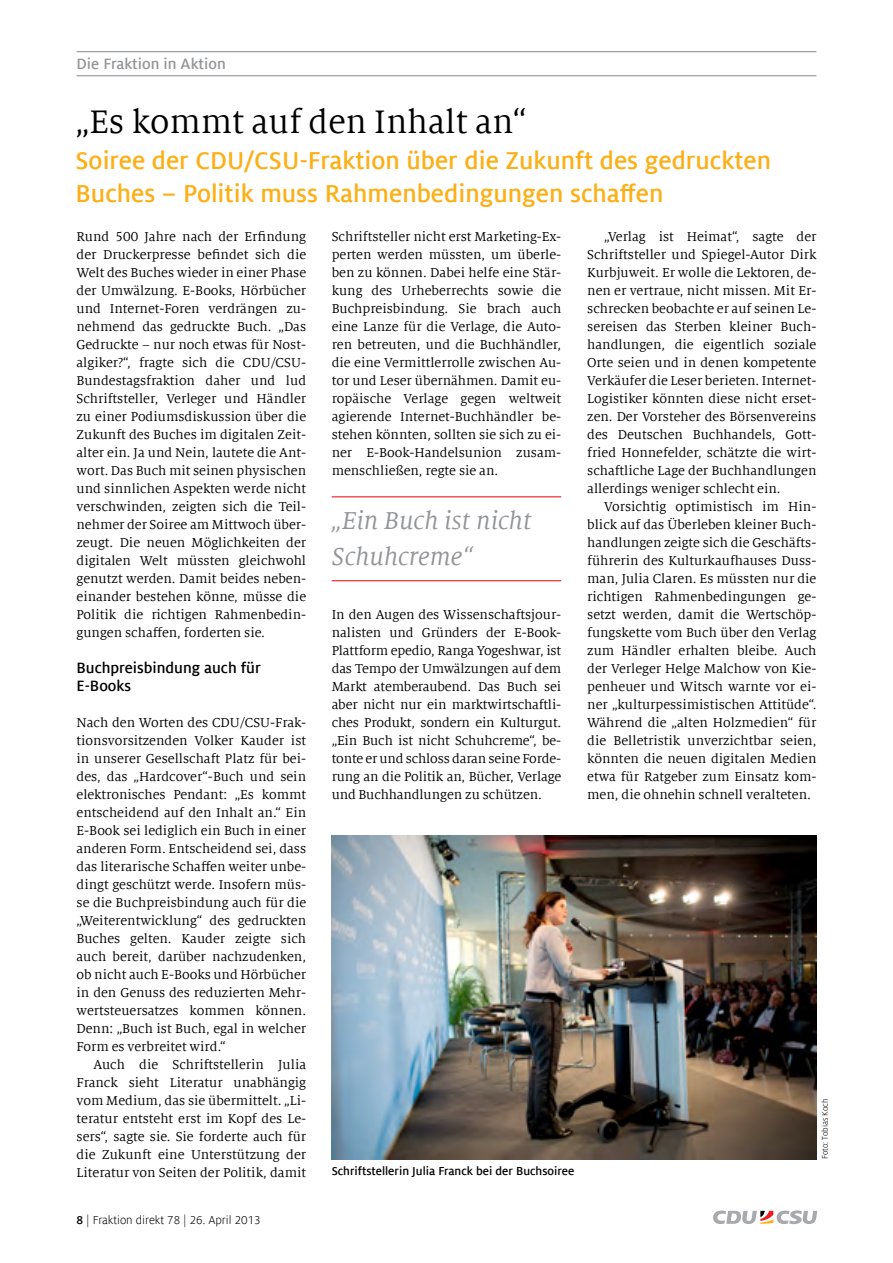
<style>
.page{position:relative;width:893px;height:1263px;background:#fff}
.page>*{position:absolute;margin:0;border:0;box-sizing:border-box;transform-origin:0 0}
.t1{font:36px "Milo Serif Offc";color:#000}
.t2{font:700 27px/33px "Milo Sans Offc";color:#fcaf17}
.t3{font:italic 27px/36px "Milo Serif Offc";color:#939598}
.t4{font:700 16.5px/18px "Milo Sans Offc";color:#000}
.t5{font:700 16.5px "Milo Sans Offc";color:#939598}
.t6{font:14.25px/18px "Milo Serif Offc";color:#000;text-align:justify}
.t7{font:700 12.75px "Milo Sans Offc";color:#000}
.t8{font:12.75px "Milo Sans Offc";color:#000}
.t9{font:9px "Milo Sans Offc";color:#000}
.s1{font-weight:700}
</style>
<div class="page">
<svg style="left:713px;top:1210px;width:104px;height:14px"></svg>
<hr style="left:77px;top:51px;width:739px;height:1px;background:#939598">
<hr style="left:77px;top:75px;width:739px;height:1px;background:#939598">
<hr style="left:332px;top:496px;width:229px;height:1px;background:#ed1d24">
<hr style="left:332px;top:580px;width:229px;height:1px;background:#ed1d24">
<img style="left:332px;top:835px;width:484px;height:324px">
<p class="t5" style="left:77px;top:55px;width:151px">Die Fraktion in Aktion</p>
<h1 class="t1" style="left:76px;top:103px;width:452px">„Es kommt auf den Inhalt an“</h1>
<h2 class="t2" style="left:76px;top:144px;width:697px">Soiree der CDU/CSU-Fraktion über die Zukunft des gedruckten<br>Buches – Politik muss Rahmenbedingungen schaffen</h2>
<p class="t6" style="left:77px;top:228px;width:231px">Rund 500 Jahre nach der Erfindung der Druckerpresse befindet sich die Welt des Buches wieder in einer Phase der Umwälzung. E-Books, Hörbücher und Internet-Foren verdrängen zu&shy;nehmend das gedruckte Buch. „Das Gedruckte – nur noch etwas für Nost&shy;algiker?“, fragte sich die CDU/CSU-Bundestagsfraktion daher und lud Schriftsteller, Verleger und Händler zu einer Podiumsdiskussion über die Zukunft des Buches im digitalen Zeit&shy;alter ein. Ja und Nein, lautete die Ant&shy;wort. Das Buch mit seinen physischen und sinnlichen Aspekten werde nicht verschwinden, zeigten sich die Teil&shy;nehmer der Soiree am Mittwoch über&shy;zeugt. Die neuen Möglichkeiten der digitalen Welt müssten gleichwohl genutzt werden. Damit beides neben&shy;einander bestehen könne, müsse die Politik die richtigen Rahmenbedin&shy;gungen schaffen, forderten sie.</p>
<p class="t4" style="left:77px;top:659px;width:186px">Buchpreisbindung auch für<br>E-Books</p>
<p class="t6" style="left:77px;top:714px;width:231px">Nach den Worten des CDU/CSU-Frak&shy;tionsvorsitzenden Volker Kauder ist in unserer Gesellschaft Platz für bei&shy;des, das „Hardcover“-Buch und sein elektronisches Pendant: „Es kommt entscheidend auf den Inhalt an.“ Ein E-Book sei lediglich ein Buch in einer anderen Form. Entscheidend sei, dass das literarische Schaffen weiter unbe&shy;dingt geschützt werde. Insofern müs&shy;se die Buchpreisbindung auch für die „Weiterentwicklung“ des gedruckten Buches gelten. Kauder zeigte sich auch bereit, darüber nachzudenken, ob nicht auch E-Books und Hörbücher in den Genuss des reduzierten Mehr&shy;wertsteuersatzes kommen können.<br>Denn: „Buch ist Buch, egal in welcher Form es verbreitet wird.“</p>
<p class="t6" style="left:77px;top:1056px;width:231px;text-indent:17px">Auch die Schriftstellerin Julia Franck sieht Literatur unabhängig vom Medium, das sie übermittelt. „Li&shy;teratur entsteht erst im Kopf des Le&shy;sers“, sagte sie. Sie forderte auch für die Zukunft eine Unterstützung der Literatur von Seiten der Politik, damit</p>
<p class="t8" style="left:77px;top:1213px;width:186px"><span class="s1">8</span> | Fraktion direkt 78 | 26. April 2013</p>
<p class="t6" style="left:332px;top:228px;width:231px">Schriftsteller nicht erst Marketing-Ex&shy;perten werden müssten, um überle&shy;ben zu können. Dabei helfe eine Stär&shy;kung des Urheberrechts sowie die Buchpreisbindung. Sie brach auch eine Lanze für die Verlage, die Auto&shy;ren betreuten, und die Buchhändler, die eine Vermittlerrolle zwischen Au&shy;tor und Leser übernähmen. Damit eu&shy;ropäische Verlage gegen weltweit agierende Internet-Buchhändler be&shy;stehen könnten, sollten sie sich zu ei&shy;ner E-Book-Handelsunion zusam&shy;menschließen, regte sie an.</p>
<h2 class="t3" style="left:332px;top:503px;width:202px">„Ein Buch ist nicht<br>Schuhcreme“</h2>
<p class="t6" style="left:332px;top:606px;width:231px">In den Augen des Wissenschaftsjour&shy;nalisten und Gründers der E-Book-Plattform epedio, Ranga Yogeshwar, ist das Tempo der Umwälzungen auf dem Markt atemberaubend. Das Buch sei aber nicht nur ein marktwirtschaftli&shy;ches Produkt, sondern ein Kulturgut. „Ein Buch ist nicht Schuhcreme“, be&shy;tonte er und schloss daran seine Forde&shy;rung an die Politik an, Bücher, Verlage und Buchhandlungen zu schützen.</p>
<p class="t6" style="left:587px;top:228px;width:231px;text-indent:17px">„Verlag ist Heimat“, sagte der Schriftsteller und Spiegel-Autor Dirk Kurbjuweit. Er wolle die Lektoren, de&shy;nen er vertraue, nicht missen. Mit Er&shy;schrecken beobachte er auf seinen Le&shy;sereisen das Sterben kleiner Buch&shy;handlungen, die eigentlich soziale Orte seien und in denen kompetente Verkäufer die Leser berieten. Internet-Logistiker könnten diese nicht erset&shy;zen. Der Vorsteher des Börsenvereins des Deutschen Buchhandels, Gott&shy;fried Honnefelder, schätzte die wirt&shy;schaftliche Lage der Buchhandlungen allerdings weniger schlecht ein.</p>
<p class="t6" style="left:587px;top:498px;width:231px;text-indent:17px">Vorsichtig optimistisch im Hin&shy;blick auf das Überleben kleiner Buch&shy;handlungen zeigte sich die Geschäfts&shy;führerin des Kulturkaufhauses Duss&shy;man, Julia Claren. Es müssten nur die richtigen Rahmenbedingungen ge&shy;setzt werden, damit die Wertschöp&shy;fungskette vom Buch über den Verlag zum Händler erhalten bleibe. Auch der Verleger Helge Malchow von Kie&shy;penheuer und Witsch warnte vor ei&shy;ner „kulturpessimistischen Attitüde“.<br>Während die „alten Holzmedien“ für die Belletristik unverzichtbar seien, könnten die neuen digitalen Medien etwa für Ratgeber zum Einsatz kom&shy;men, die ohnehin schnell veralteten.</p>
<p class="t7" style="left:332px;top:1164px;width:244px">Schriftstellerin Julia Franck bei der Buchsoiree</p>
<p class="t9" style="left:820px;top:1159px;width:63px;rotate:-90deg">Foto: Tobias Koch</p>
</div>
